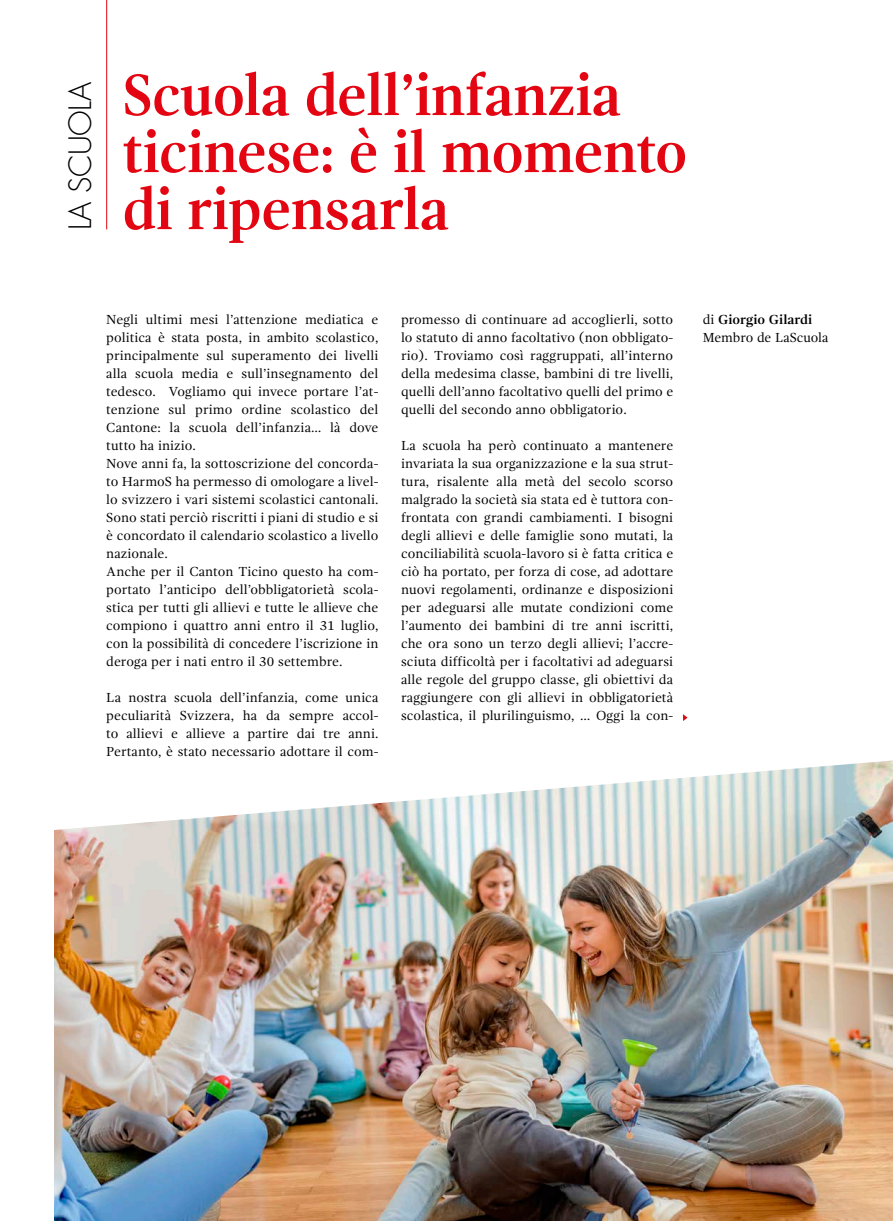
<style>
.page{position:relative;width:893px;height:1221px;background:#fff}
.page>*{position:absolute;margin:0;border:0;box-sizing:border-box;transform-origin:0 0}
.t1{font:700 60px/57px "Gandhi Serif";letter-spacing:-.015em;color:#e30612;scale:.96 1}
.t2{font:300 30px "Futura Std";letter-spacing:-.015em;color:#000}
.t3{font:13.5px/18px "Gandhi Serif";letter-spacing:.005em;color:#000;text-align:justify}
.s1{font-weight:700}
</style>
<div class="page">
<hr style="left:106px;top:0;width:1px;height:229px;background:#e30612">
<img style="left:54px;top:760px;width:839px;height:460px">
<svg style="left:683px;top:714px;width:4px;height:7px"></svg>
<h2 class="t2" style="left:62px;top:230px;width:150px;rotate:-90deg">LA SCUOLA</h2>
<h1 class="t1" style="left:122px;top:66px;width:590px">Scuola dell’infanzia ticinese: è il momento di ripensarla</h1>
<p class="t3" style="left:106px;top:311px;width:274px;text-align:left">Negli ultimi mesi l’attenzione mediatica e politica è stata posta, in ambito scolastico, principalmente sul superamento dei livelli alla scuola media e sull’insegnamento del tedesco. Vogliamo qui invece portare l’at&shy;tenzione sul primo ordine scolastico del Cantone: la scuola dell’infanzia… là dove tutto ha inizio.<br>Nove anni fa, la sottoscrizione del concorda&shy;to HarmoS ha permesso di omologare a livel&shy;lo svizzero i vari sistemi scolastici cantonali.<br>Sono stati perciò riscritti i piani di studio e si è concordato il calendario scolastico a livello nazionale.<br>Anche per il Canton Ticino questo ha com&shy;portato l’anticipo dell’obbligatorietà scola&shy;stica per tutti gli allievi e tutte le allieve che compiono i quattro anni entro il 31 luglio, con la possibilità di concedere l’iscrizione in deroga per i nati entro il 30 settembre.</p>
<p class="t3" style="left:106px;top:689px;width:274px">La nostra scuola dell’infanzia, come unica peculiarità Svizzera, ha da sempre accol&shy;to allievi e allieve a partire dai tre anni.<br>Pertanto, è stato necessario adottare il com-</p>
<p class="t3" style="left:401px;top:311px;width:274px">promesso di continuare ad accoglierli, sotto lo statuto di anno facoltativo (non obbligato&shy;rio). Troviamo così raggruppati, all’interno della medesima classe, bambini di tre livelli, quelli dell’anno facoltativo quelli del primo e quelli del secondo anno obbligatorio.</p>
<p class="t3" style="left:401px;top:437px;width:274px">La scuola ha però continuato a mantenere invariata la sua organizzazione e la sua strut&shy;tura, risalente alla metà del secolo scorso malgrado la società sia stata ed è tuttora con&shy;frontata con grandi cambiamenti. I bisogni degli allievi e delle famiglie sono mutati, la conciliabilità scuola-lavoro si è fatta critica e ciò ha portato, per forza di cose, ad adottare nuovi regolamenti, ordinanze e disposizioni per adeguarsi alle mutate condizioni come l’aumento dei bambini di tre anni iscritti, che ora sono un terzo degli allievi; l’accre&shy;sciuta difficoltà per i facoltativi ad adeguarsi alle regole del gruppo classe, gli obiettivi da raggiungere con gli allievi in obbligatorietà scolastica, il plurilinguismo, … Oggi la con-</p>
<p class="t3" style="left:703px;top:310px;width:127px">di <span class="s1">Giorgio Gilardi<br></span>Membro de LaScuola</p>
</div>
